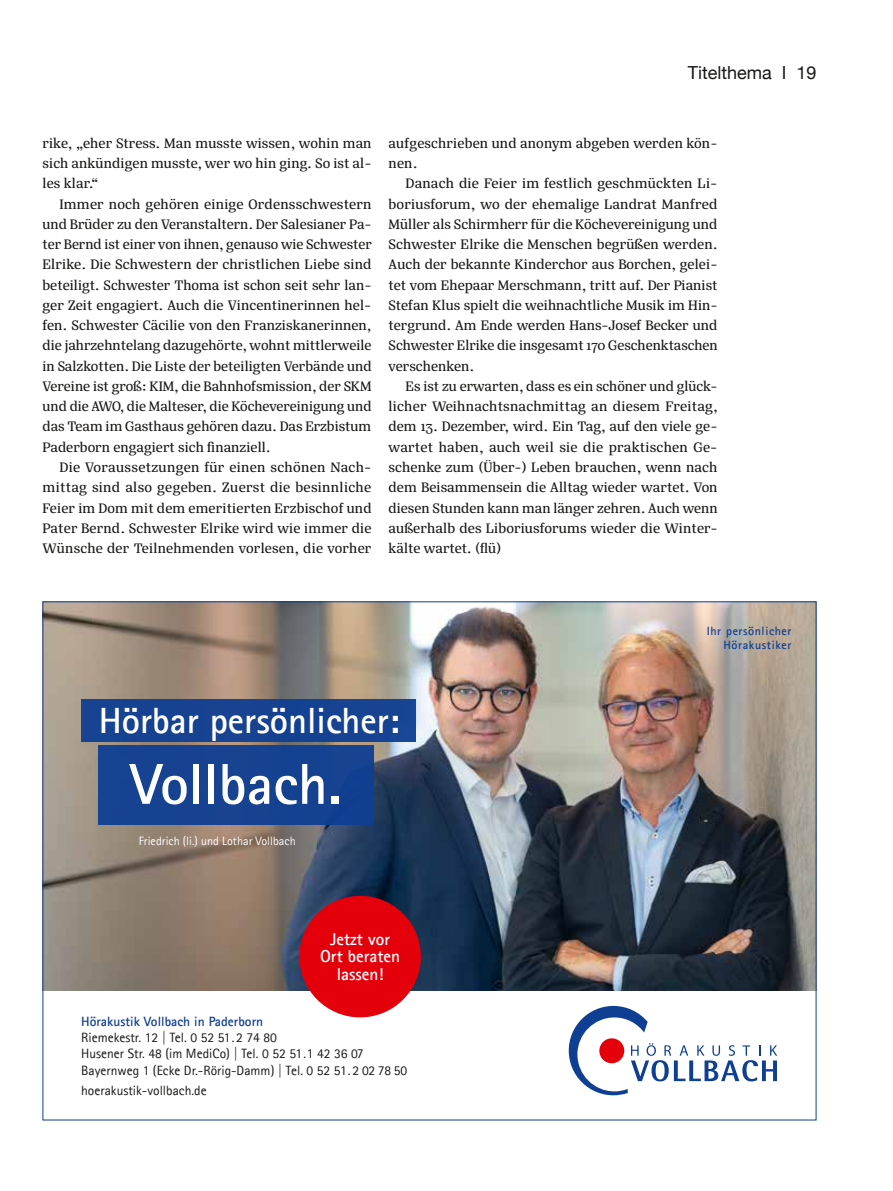
<style>
.page{position:relative;width:893px;height:1191px;background:#fff}
.page>*{position:absolute;margin:0;border:0;box-sizing:border-box;transform-origin:0 0}
.t1{font:700 57.75px "Agfa Rotis Sans Serif";color:#fff}
.t2{font:700 36.6px "Agfa Rotis Sans Serif";color:#fff}
.t3{font:18px "Helvetica Neue";color:#181716}
.t4{font:700 17.25px/17.2px "Agfa Rotis Sans Serif";color:#fff;text-align:center}
.t5{font:15px/20.2px "Silva Text";letter-spacing:.005em;color:#181716;text-align:justify}
.t6{font:13.5px/16.2px "Agfa Rotis Sans Serif";color:#181716}
.t7{font:700 13.5px "Agfa Rotis Sans Serif";color:#0f3f93}
.t8{font:12.15px "Agfa Rotis Sans Serif";color:#fff}
.t9{font:700 12px/14.4px "Agfa Rotis Sans Serif";letter-spacing:.05em;color:#0f3f93;text-align:right}
</style>
<div class="page">
<img style="left:45px;top:603px;width:769px;height:387px">
<div style="left:81px;top:699px;width:335px;height:42px;background:#164391"></div>
<div style="left:99px;top:745px;width:275px;height:80px;background:#164291"></div>
<div style="left:299px;top:895px;width:122px;height:122px;background:#e3000b;border-radius:50%"></div>
<svg style="left:569px;top:1006px;width:208px;height:89px"></svg>
<p class="t3" style="left:688px;top:60px;width:130px">Titelthema I 19</p>
<p class="t5" style="left:43px;top:133px;width:331px">rike, „eher Stress. Man musste wissen, wohin man sich ankündigen musste, wer wo hin ging. So ist al&shy;les klar.“</p>
<p class="t5" style="left:43px;top:193px;width:331px;text-indent:17px">Immer noch gehören einige Ordensschwestern und Brüder zu den Veranstaltern. Der Salesianer Pa&shy;ter Bernd ist einer von ihnen, genauso wie Schwester Elrike. Die Schwestern der christlichen Liebe sind beteiligt. Schwester Thoma ist schon seit sehr lan&shy;ger Zeit engagiert. Auch die Vincentinerinnen hel&shy;fen. Schwester Cäcilie von den Franziskanerinnen, die jahrzehntelang dazugehörte, wohnt mittlerweile in Salzkotten. Die Liste der beteiligten Verbände und Vereine ist groß: KIM, die Bahnhofsmission, der SKM und die AWO, die Malteser, die Köchevereinigung und das Team im Gasthaus gehören dazu. Das Erzbistum Paderborn engagiert sich finanziell.</p>
<p class="t5" style="left:43px;top:457px;width:331px;text-indent:17px">Die Voraussetzungen für einen schönen Nach&shy;mittag sind also gegeben. Zuerst die besinnliche Feier im Dom mit dem emeritierten Erzbischof und Pater Bernd. Schwester Elrike wird wie immer die Wünsche der Teilnehmenden vorlesen, die vorher</p>
<p class="t5" style="left:389px;top:133px;width:330px">aufgeschrieben und anonym abgeben werden kön&shy;nen.</p>
<p class="t5" style="left:389px;top:173px;width:331px;text-indent:17px">Danach die Feier im festlich geschmückten Li&shy;boriusforum, wo der ehemalige Landrat Manfred Müller als Schirmherr für die Köchevereinigung und Schwester Elrike die Menschen begrüßen werden.<br>Auch der bekannte Kinderchor aus Borchen, gelei&shy;tet vom Ehepaar Merschmann, tritt auf. Der Pianist Stefan Klus spielt die weihnachtliche Musik im Hin&shy;tergrund. Am Ende werden Hans-Josef Becker und Schwester Elrike die insgesamt 170 Geschenktaschen verschenken.</p>
<p class="t5" style="left:389px;top:376px;width:331px;text-indent:17px">Es ist zu erwarten, dass es ein schöner und glück&shy;licher Weihnachtsnachmittag an diesem Freitag, dem 13. Dezember, wird. Ein Tag, auf den viele ge&shy;wartet haben, auch weil sie die praktischen Ge&shy;schenke zum (Über-) Leben brauchen, wenn nach dem Beisammensein die Alltag wieder wartet. Von diesen Stunden kann man länger zehren. Auch wenn außerhalb des Liboriusforums wieder die Winter&shy;kälte wartet. (flü)</p>
<p class="t9" style="left:707px;top:623px;width:86px">Ihr persönlicher<br>Hörakustiker</p>
<h2 class="t2" style="left:99px;top:697px;width:303px">Hörbar persönlicher:</h2>
<h1 class="t1" style="left:130px;top:747px;width:213px">Vollbach.</h1>
<p class="t8" style="left:139px;top:833px;width:159px">Friedrich (li.) und Lothar Vollbach</p>
<p class="t4" style="left:320px;top:930px;width:82px">Jetzt vor<br>Ort beraten lassen!</p>
<p class="t7" style="left:81px;top:1012px;width:183px">Hörakustik Vollbach in Paderborn</p>
<p class="t6" style="left:81px;top:1029px;width:327px">Riemekestr. 12 | Tel. 0 52 51.2 74 80<br>Husener Str. 48 (im MediCo) | Tel. 0 52 51.1 42 36 07<br>Bayernweg 1 (Ecke Dr.-Rörig-Damm) | Tel. 0 52 51. 2 02 78 50</p>
<p class="t6" style="left:81px;top:1082px;width:127px">hoerakustik-vollbach.de</p>
</div>
